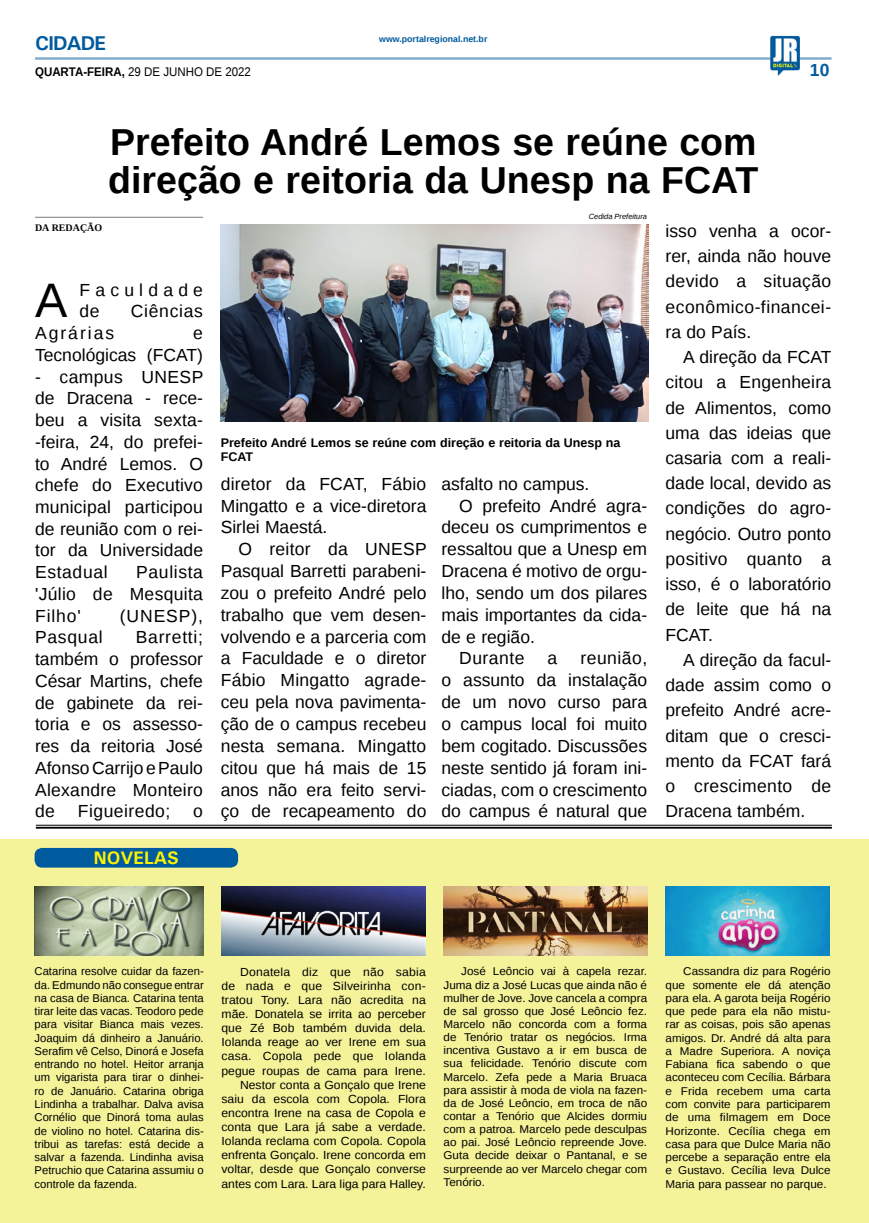
<style>
.page{position:relative;width:869px;height:1223px;background:#fff}
.page>*{position:absolute;margin:0;border:0;box-sizing:border-box;transform-origin:0 0}
.MATÉRIA{font:48.38px "Liberation Sans";color:#000}
.TÍTULO{font:700 37.5px/37.5px "Liberation Sans";color:#000}
.TITULO_PG{font:700 20px "Univers";letter-spacing:-.04em;color:#005a9e}
.t1{font:700 18.12px "Univers";color:#fff200}
.MATÉRIA-2{font:17.5px/21.9px "Liberation Sans";color:#000;text-align:justify}
.MATÉRIA-3{font:17.5px/21.2px "Liberation Sans";letter-spacing:.3em;color:#000}
.MATÉRIA-4{font:17.5px "Liberation Sans";letter-spacing:.025em;color:#000}
.MATÉRIA-5{font:17.5px "Liberation Sans";letter-spacing:.04em;color:#000}
.MATÉRIA-6{font:17.5px "Liberation Sans";letter-spacing:.115em;color:#000}
.MATÉRIA-7{font:17.5px "Liberation Sans";letter-spacing:.045em;color:#000}
.MATÉRIA-8{font:17.5px "Liberation Sans";letter-spacing:.03em;color:#000}
.TÍTULO-2{font:700 17.5px "Liberation Sans";color:#005a9e}
.LEGENDA{font:700 12.5px/13.8px "Liberation Sans";color:#000}
.DATA_PG{font:12.5px "Liberation Sans";color:#000;scale:.92 1}
.MATÉRIA-9{font:11.75px/14.1px "Liberation Sans";color:#000;text-align:justify;scale:1.04 1}
.MATÉRIA-10{font:11.25px/13.2px "Liberation Sans";color:#000;text-align:justify;scale:1.04 1}
.MATÉRIA-11{font:11.25px/13.2px "Liberation Sans";color:#000;text-align:justify}
.CRÉDITO_NOME{font:700 10px "Liberation Serif";color:#000}
.DATA_PG-2{font:700 8.75px "Liberation Sans";color:#005a9e}
.CRÉDITO_FOTO{font:italic 7.5px "Liberation Sans";color:#000}
.s1{font-weight:700}
</style>
<div class="page">
<hr style="left:35px;top:57px;width:796px;height:3px;background:#005a9e">
<img style="left:769px;top:36px;width:30px;height:40px">
<div style="left:0;top:839px;width:868px;height:383px;background:#f5f39a"></div>
<img style="left:665px;top:886px;width:164px;height:69px">
<img style="left:35px;top:886px;width:169px;height:69px">
<div style="left:35px;top:848px;width:203px;height:19px;background:#005b9e;border-radius:8px"></div>
<hr style="left:36px;top:825px;width:795px;height:1px;background:#000101">
<hr style="left:36px;top:826px;width:795px;height:2px;background:#000101">
<img style="left:221px;top:886px;width:204px;height:69px">
<img style="left:443px;top:886px;width:204px;height:69px">
<img style="left:221px;top:224px;width:427px;height:197px">
<hr style="left:35px;top:217px;width:168px;height:1px;background:#939598">
<p class="TITULO_PG" style="left:35px;top:31px;width:72px">CIDADE</p>
<p class="DATA_PG" style="left:35px;top:65px;width:236px"><span class="s1">QUARTA-FEIRA,</span> 29 DE JUNHO DE 2022</p>
<p class="DATA_PG-2" style="left:379px;top:33px;width:110px">www.portalregional.net.br</p>
<p class="TÍTULO" style="left:108px;top:123px;width:651px">Prefeito André Lemos se reúne com direção e reitoria da Unesp na FCAT</p>
<p class="CRÉDITO_FOTO" style="left:588px;top:211px;width:60px">Cedida Prefeitura</p>
<p class="TÍTULO-2" style="left:809px;top:58px;width:21px">10</p>
<p class="CRÉDITO_NOME" style="left:35px;top:221px;width:69px">DA REDAÇÃO</p>
<p class="MATÉRIA" style="left:35px;top:273px;width:34px">A</p>
<p class="MATÉRIA-3" style="left:79px;top:280px;width:125px">Faculdade de</p>
<p class="MATÉRIA-5" style="left:131px;top:301px;width:73px">Ciências</p>
<p class="MATÉRIA-6" style="left:35px;top:323px;width:81px">Agrárias</p>
<p class="MATÉRIA-2" style="left:35px;top:323px;width:169px;text-align:right">e<br>Tecnológicas (FCAT)</p>
<p class="MATÉRIA-2" style="left:35px;top:366px;width:170px">- campus UNESP de Dracena - rece&shy;beu a visita sexta--feira, 24, do prefei&shy;to André Lemos. O chefe do Executivo municipal participou de reunião com o rei&shy;tor da Universidade Estadual</p>
<p class="MATÉRIA-2" style="left:35px;top:562px;width:169px;text-indent:101px">Paulista 'Júlio de Mesquita Filho'</p>
<p class="MATÉRIA-2" style="left:120px;top:605px;width:85px">(UNESP),</p>
<p class="MATÉRIA-2" style="left:35px;top:627px;width:169px;text-indent:101px">Barretti; também o professor César Martins, chefe de gabinete da rei&shy;toria e os assesso&shy;res da reitoria José Afonso Carrijo e Paulo Alexandre Monteiro de</p>
<p class="MATÉRIA-7" style="left:35px;top:627px;width:69px">Pasqual</p>
<p class="MATÉRIA-4" style="left:78px;top:801px;width:94px">Figueiredo;</p>
<p class="MATÉRIA-2" style="left:193px;top:801px;width:11px">o</p>
<p class="t1" style="left:94px;top:846px;width:87px">NOVELAS</p>
<p class="LEGENDA" style="left:221px;top:435px;width:401px">Prefeito André Lemos se reúne com direção e reitoria da Unesp na<br>FCAT</p>
<p class="MATÉRIA-2" style="left:221px;top:473px;width:207px">diretor da FCAT, Fábio Mingatto e a vice-diretora Sirlei Maestá.</p>
<p class="MATÉRIA-2" style="left:221px;top:539px;width:207px;text-indent:18px">O reitor da UNESP Pasqual Barretti parabeni&shy;zou o prefeito André pelo trabalho que vem desen&shy;volvendo e a parceria com a Faculdade e o diretor Fábio Mingatto agrade&shy;ceu pela nova pavimenta&shy;ção de o campus recebeu nesta semana. Mingatto citou que há mais de 15 anos não era feito servi&shy;ço de recapeamento do</p>
<p class="MATÉRIA-2" style="left:441px;top:473px;width:149px">asfalto no campus.</p>
<p class="MATÉRIA-2" style="left:441px;top:495px;width:207px;text-indent:18px">O prefeito André agra&shy;deceu os cumprimentos e ressaltou que a Unesp em Dracena é motivo de orgu&shy;lho, sendo um dos pilares mais importantes da cida&shy;de e região.</p>
<p class="MATÉRIA-8" style="left:459px;top:648px;width:67px">Durante</p>
<p class="MATÉRIA-2" style="left:547px;top:648px;width:11px">a</p>
<p class="MATÉRIA-2" style="left:441px;top:648px;width:207px;text-indent:139px">reunião, o assunto da instalação de um novo curso para o campus local foi muito bem cogitado. Discussões neste sentido já foram ini&shy;ciadas, com o crescimento do campus é natural que</p>
<p class="MATÉRIA-2" style="left:665px;top:219px;width:167px;line-height:25.2px">isso venha a ocor&shy;rer, ainda não houve devido a situação econômico-financei&shy;ra do País.</p>
<p class="MATÉRIA-2" style="left:665px;top:345px;width:167px;line-height:25.2px;text-indent:18px">A direção da FCAT citou a Engenheira de Alimentos, como uma das ideias que casaria com a reali&shy;dade local, devido as condições do agro&shy;negócio. Outro ponto positivo quanto a isso, é o laboratório de leite que há na FCAT.</p>
<p class="MATÉRIA-2" style="left:665px;top:648px;width:167px;line-height:25.2px;text-indent:18px">A direção da facul&shy;dade assim como o prefeito André acre&shy;ditam que o cresci&shy;mento da FCAT fará o crescimento de Dracena também.</p>
<p class="MATÉRIA-11" style="left:35px;top:965px;width:171px">Catarina resolve cuidar da fazen&shy;da. Edmundo não consegue entrar na casa de Bianca. Catarina tenta tirar leite das vacas. Teodoro pede para visitar Bianca mais vezes.<br>Joaquim dá dinheiro a Januário.<br>Serafim vê Celso, Dinorá e Josefa entrando no hotel. Heitor arranja um vigarista para tirar o dinhei&shy;ro de Januário. Catarina obriga Lindinha a trabalhar. Dalva avisa Cornélio que Dinorá toma aulas de violino no hotel. Catarina dis&shy;tribui as tarefas: está decide a salvar a fazenda. Lindinha avisa Petruchio que Catarina assumiu o controle da fazenda.</p>
<p class="MATÉRIA-9" style="left:221px;top:965px;width:198px;text-indent:18px">Donatela diz que não sabia de nada e que Silveirinha con&shy;tratou Tony. Lara não acredita na mãe. Donatela se irrita ao perceber que Zé Bob também duvida dela.<br>Iolanda reage ao ver Irene em sua casa. Copola pede que Iolanda pegue roupas de cama para Irene.</p>
<p class="MATÉRIA-9" style="left:221px;top:1078px;width:198px;text-indent:18px">Nestor conta a Gonçalo que Irene saiu da escola com Copola. Flora encontra Irene na casa de Copola e conta que Lara já sabe a verdade.<br>Iolanda reclama com Copola. Copola enfrenta Gonçalo. Irene concorda em voltar, desde que Gonçalo converse antes com Lara. Lara liga para Halley.</p>
<p class="MATÉRIA-10" style="left:443px;top:965px;width:197px;text-indent:18px">José Leôncio vai à capela rezar.<br>Juma diz a José Lucas que ainda não é mulher de Jove. Jove cancela a compra de sal grosso que José Leôncio fez.<br>Marcelo não concorda com a forma de Tenório tratar os negócios. Irma incentiva Gustavo a ir em busca de sua felicidade. Tenório discute com Marcelo. Zefa pede a Maria Bruaca para assistir à moda de viola na fazen&shy;da de José Leôncio, em troca de não contar a Tenório que Alcides dormiu com a patroa. Marcelo pede desculpas ao pai. José Leôncio repreende Jove.<br>Guta decide deixar o Pantanal, e se surpreende ao ver Marcelo chegar com Tenório.</p>
<p class="MATÉRIA-10" style="left:665px;top:965px;width:160px;text-indent:18px">Cassandra diz para Rogério que somente ele dá atenção para ela. A garota beija Rogério que pede para ela não mistu&shy;rar as coisas, pois são apenas amigos. Dr. André dá alta para a Madre Superiora. A noviça Fabiana fica sabendo o que aconteceu com Cecília. Bárbara e Frida recebem uma carta com convite para participarem de uma filmagem em Doce Horizonte. Cecília chega em casa para que Dulce Maria não percebe a separação entre ela e Gustavo. Cecília leva Dulce Maria para passear no parque.</p>
</div>
